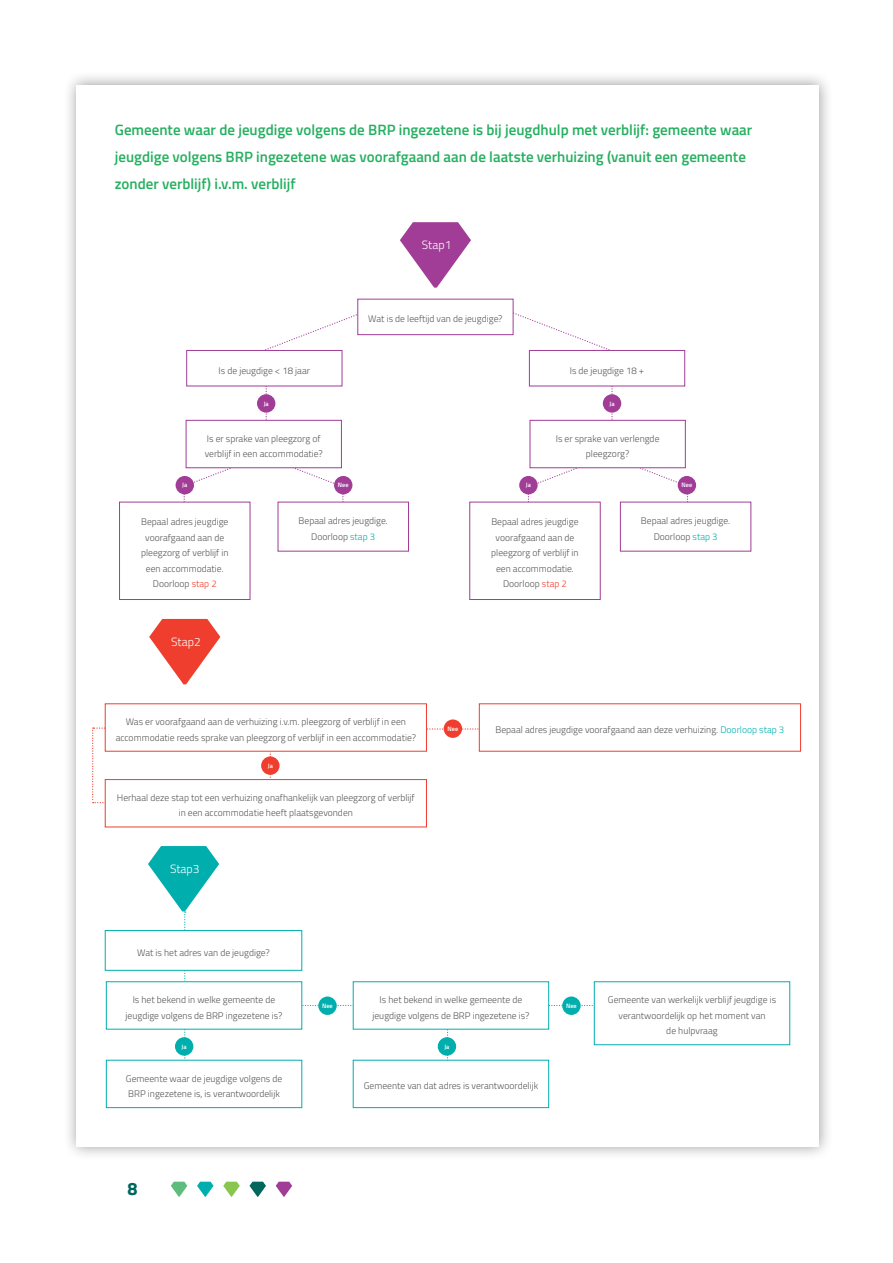
<style>
.page{position:relative;width:893px;height:1263px;background:#fff}
.page>*{position:absolute;margin:0;border:0;box-sizing:border-box;transform-origin:0 0}
.t1{font:700 18px "Titillium Web";color:#00675e}
.plat{font:600 15px/27px "Titillium Web";color:#25b060}
.plat-2{font:300 12px "Titillium Web";color:#fff}
.plat-3{font:300 9.6px/15.6px "Titillium Web";color:#57585a;text-align:center}
.plat-4{font:600 6.3px "Titillium Web";color:#fff}
.s1{color:#ef3e2e}
.s2{color:#00aead}
</style>
<div class="page">
<svg style="left:171px;top:1182px;width:16px;height:15px"></svg>
<svg style="left:197px;top:1182px;width:17px;height:15px"></svg>
<svg style="left:223px;top:1182px;width:17px;height:15px"></svg>
<svg style="left:249px;top:1182px;width:17px;height:15px"></svg>
<svg style="left:276px;top:1182px;width:16px;height:15px"></svg>
<div style="left:63px;top:71px;width:770px;height:1090px;background:#231f20;opacity:.45"></div>
<div style="left:77px;top:85px;width:742px;height:1061px;background:#fff"></div>
<svg style="left:92px;top:727px;width:179px;height:76px"></svg>
<svg style="left:265px;top:314px;width:124px;height:45px"></svg>
<svg style="left:266px;top:386px;width:1px;height:34px"></svg>
<svg style="left:447px;top:1029px;width:2px;height:31px"></svg>
<svg style="left:302px;top:1005px;width:51px;height:1px"></svg>
<svg style="left:549px;top:1005px;width:45px;height:1px"></svg>
<svg style="left:427px;top:728px;width:52px;height:2px"></svg>
<svg style="left:528px;top:456px;width:77px;height:57px"></svg>
<svg style="left:611px;top:386px;width:2px;height:34px"></svg>
<svg style="left:486px;top:302px;width:124px;height:57px"></svg>
<svg style="left:183px;top:456px;width:161px;height:57px"></svg>
<svg style="left:620px;top:468px;width:69px;height:34px"></svg>
<svg style="left:400px;top:222px;width:71px;height:66px"></svg>
<svg style="left:149px;top:619px;width:71px;height:65px"></svg>
<svg style="left:148px;top:846px;width:71px;height:214px"></svg>
<div style="left:358px;top:299px;width:155px;height:36px;background:#fff"></div>
<div style="left:357px;top:299px;width:156px;height:36px;border:1px solid #a13d96"></div>
<div style="left:187px;top:350px;width:155px;height:36px;background:#fff"></div>
<div style="left:186px;top:350px;width:156px;height:36px;border:1px solid #a13d96"></div>
<div style="left:529px;top:350px;width:156px;height:36px;background:#fff"></div>
<div style="left:529px;top:350px;width:156px;height:36px;border:1px solid #a13d96"></div>
<div style="left:186px;top:420px;width:155px;height:48px;background:#fff"></div>
<div style="left:186px;top:420px;width:156px;height:48px;border:1px solid #a13d96"></div>
<div style="left:470px;top:502px;width:130px;height:97px;background:#fff"></div>
<div style="left:469px;top:502px;width:131px;height:98px;border:1px solid #a13d96"></div>
<div style="left:120px;top:502px;width:130px;height:97px;background:#fff"></div>
<div style="left:119px;top:502px;width:131px;height:98px;border:1px solid #a13d96"></div>
<div style="left:105px;top:704px;width:321px;height:47px;background:#fff"></div>
<div style="left:105px;top:779px;width:321px;height:48px;background:#fff"></div>
<div style="left:105px;top:779px;width:322px;height:48px;border:1px solid #ef3e2e"></div>
<div style="left:105px;top:930px;width:197px;height:40px;background:#fff"></div>
<div style="left:105px;top:930px;width:197px;height:41px;border:1px solid #00aead"></div>
<div style="left:106px;top:982px;width:196px;height:47px;background:#fff"></div>
<div style="left:353px;top:1060px;width:196px;height:48px;border:1px solid #00aead"></div>
<div style="left:106px;top:1060px;width:196px;height:48px;border:1px solid #00aead"></div>
<div style="left:278px;top:502px;width:130px;height:49px;background:#fff"></div>
<div style="left:530px;top:420px;width:155px;height:48px;background:#fff"></div>
<div style="left:530px;top:420px;width:156px;height:48px;border:1px solid #a13d96"></div>
<div style="left:334px;top:476px;width:18px;height:18px;background:#a13d96;border-radius:50%"></div>
<div style="left:678px;top:476px;width:18px;height:18px;background:#a13d96;border-radius:50%"></div>
<div style="left:176px;top:476px;width:18px;height:18px;background:#a13d96;border-radius:50%"></div>
<div style="left:261px;top:756px;width:19px;height:19px;background:#ef3e2e;border-radius:50%"></div>
<div style="left:175px;top:1037px;width:18px;height:19px;background:#00aead;border-radius:50%"></div>
<div style="left:438px;top:1037px;width:18px;height:19px;background:#00aead;border-radius:50%"></div>
<div style="left:318px;top:996px;width:19px;height:19px;background:#00aead;border-radius:50%"></div>
<div style="left:562px;top:996px;width:19px;height:19px;background:#00aead;border-radius:50%"></div>
<div style="left:444px;top:719px;width:18px;height:19px;background:#ef3e2e;border-radius:50%"></div>
<div style="left:519px;top:476px;width:19px;height:18px;background:#a13d96;border-radius:50%"></div>
<div style="left:257px;top:394px;width:18px;height:19px;background:#a13d96;border-radius:50%"></div>
<div style="left:603px;top:394px;width:18px;height:19px;background:#a13d96;border-radius:50%"></div>
<p class="plat" style="left:115px;top:115px;width:639px">Gemeente waar de jeugdige volgens de BRP ingezetene is bij jeugdhulp met verblijf: gemeente waar jeugdige volgens BRP ingezetene was voorafgaand aan de laatste verhuizing (vanuit een gemeente zonder verblijf) i.v.m. verblijf</p>
<p class="plat-2" style="left:422px;top:237px;width:31px">Stap1</p>
<p class="plat-3" style="left:368px;top:311px;width:136px">Wat is de leeftijd van de jeugdige?</p>
<p class="plat-3" style="left:219px;top:362px;width:93px">Is de jeugdige &lt; 18 jaar</p>
<p class="plat-3" style="left:570px;top:362px;width:76px">Is de jeugdige 18 +</p>
<p class="plat-4" style="left:264px;top:399px;width:7px">Ja</p>
<p class="plat-4" style="left:609px;top:399px;width:7px">Ja</p>
<p class="plat-3" style="left:205px;top:430px;width:120px;text-align:left">Is er sprake van pleegzorg of verblijf in een accommodatie?</p>
<p class="plat-3" style="left:556px;top:430px;width:105px">Is er sprake van verlengde pleegzorg?</p>
<p class="plat-4" style="left:182px;top:480px;width:7px">Ja</p>
<p class="plat-4" style="left:338px;top:480px;width:12px">Nee</p>
<p class="plat-4" style="left:682px;top:480px;width:12px">Nee</p>
<p class="plat-4" style="left:526px;top:480px;width:7px">Ja</p>
<p class="plat-3" style="left:141px;top:513px;width:89px">Bepaal adres jeugdige voorafgaand aan de</p>
<p class="plat-3" style="left:141px;top:545px;width:89px">pleegzorg of verblijf in</p>
<p class="plat-3" style="left:146px;top:560px;width:79px">een accommodatie.</p>
<p class="plat-3" style="left:153px;top:576px;width:65px">Doorloop <span class="s1">stap 2</span></p>
<p class="plat-2" style="left:171px;top:633px;width:31px">Stap2</p>
<p class="plat-3" style="left:299px;top:513px;width:91px">Bepaal adres jeugdige.</p>
<p class="plat-3" style="left:311px;top:528px;width:65px">Doorloop <span class="s2">stap 3</span></p>
<p class="plat-3" style="left:491px;top:513px;width:89px">Bepaal adres jeugdige voorafgaand aan de</p>
<p class="plat-3" style="left:491px;top:545px;width:89px">pleegzorg of verblijf in</p>
<p class="plat-3" style="left:496px;top:560px;width:79px">een accommodatie.</p>
<p class="plat-3" style="left:503px;top:576px;width:65px">Doorloop <span class="s1">stap 2</span></p>
<p class="plat-3" style="left:641px;top:513px;width:91px">Bepaal adres jeugdige.</p>
<p class="plat-3" style="left:654px;top:528px;width:65px">Doorloop <span class="s2">stap 3</span></p>
<p class="plat-3" style="left:116px;top:713px;width:302px">Was er voorafgaand aan de verhuizing i.v.m. pleegzorg of verblijf in een accommodatie reeds sprake van pleegzorg of verblijf in een accommodatie?</p>
<p class="plat-3" style="left:496px;top:721px;width:290px">Bepaal adres jeugdige voorafgaand aan deze verhuizing. <span class="s2">Doorloop stap 3</span></p>
<p class="plat-4" style="left:448px;top:724px;width:12px">Nee</p>
<p class="plat-4" style="left:268px;top:761px;width:7px">Ja</p>
<p class="plat-3" style="left:117px;top:789px;width:299px">Herhaal deze stap tot een verhuizing onafhankelijk van pleegzorg of verblijf in een accommodatie heeft plaatsgevonden</p>
<p class="plat-2" style="left:170px;top:860px;width:31px">Stap3</p>
<p class="plat-3" style="left:137px;top:944px;width:134px">Wat is het adres van de jeugdige?</p>
<p class="plat-3" style="left:126px;top:991px;width:158px">Is het bekend in welke gemeente de jeugdige volgens de BRP ingezetene is?</p>
<p class="plat-3" style="left:372px;top:991px;width:158px">Is het bekend in welke gemeente de jeugdige volgens de BRP ingezetene is?</p>
<p class="plat-4" style="left:322px;top:1001px;width:12px">Nee</p>
<p class="plat-4" style="left:566px;top:1001px;width:12px">Nee</p>
<p class="plat-4" style="left:182px;top:1042px;width:7px">Ja</p>
<p class="plat-4" style="left:444px;top:1042px;width:7px">Ja</p>
<p class="plat-3" style="left:126px;top:1070px;width:158px;text-align:left">Gemeente waar de jeugdige volgens de<br>BRP ingezetene is, is verantwoordelijk</p>
<p class="plat-3" style="left:364px;top:1078px;width:176px">Gemeente van dat adres is verantwoordelijk</p>
<p class="plat-3" style="left:608px;top:991px;width:170px">Gemeente van werkelijk verblijf jeugdige is verantwoordelijk op het moment van</p>
<p class="plat-3" style="left:666px;top:1023px;width:53px">de hulpvraag</p>
<h1 class="t1" style="left:128px;top:1175px;width:12px">8</h1>
</div>
